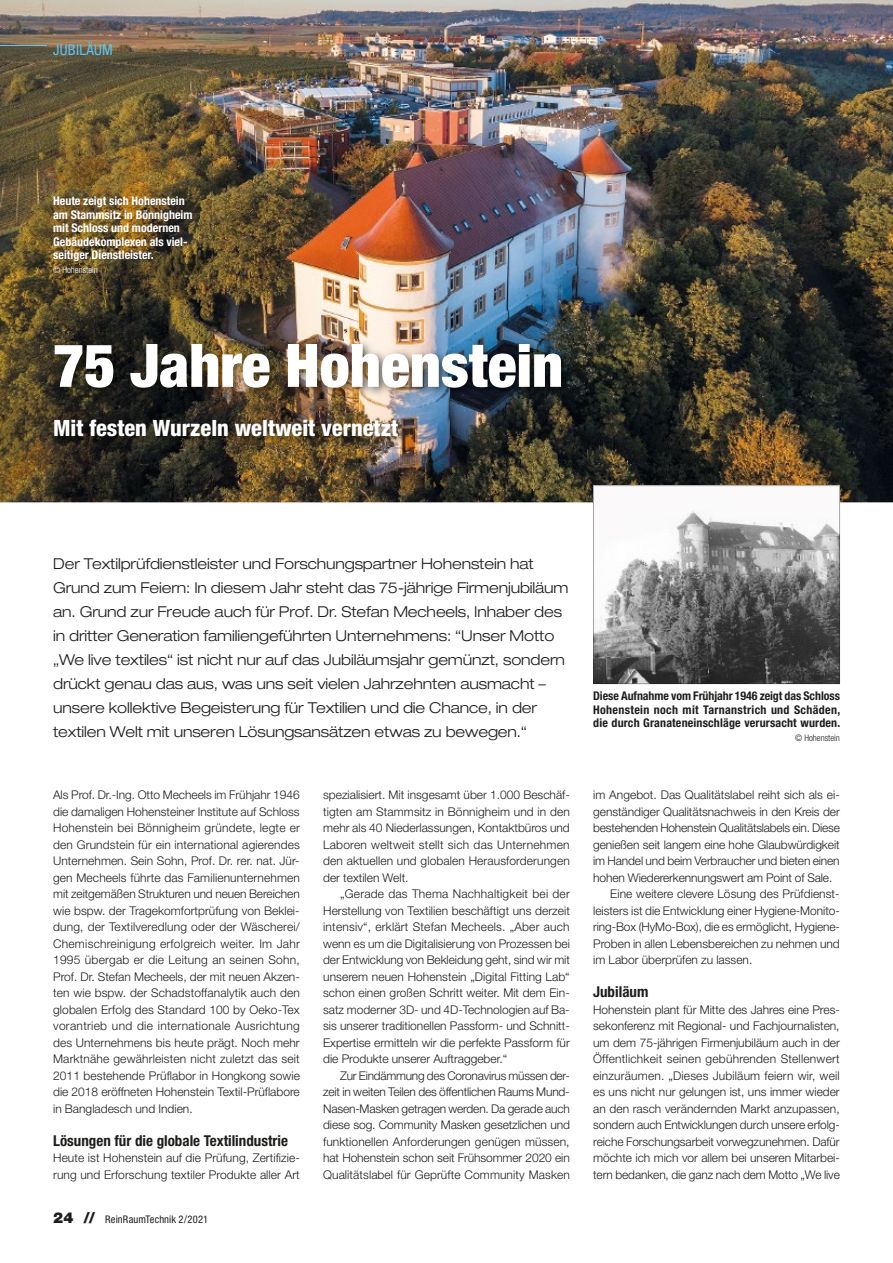
<style>
.page{position:relative;width:893px;height:1263px;background:#fff}
.page>*{position:absolute;margin:0;border:0;box-sizing:border-box;transform-origin:0 0}
.t1{font:900 condensed 60px "Helvetica Neue LT Std";color:#fff}
.t2{font:800 condensed 22.5px "Helvetica Neue LT Std";color:#fff}
.t3{font:300 expanded 15px/24px "Helvetica Neue LT Std";letter-spacing:-.005em;color:#1d1d1b}
.t4{font:700 condensed 15px "Helvetica Neue LT Std";color:#1d1d1b}
.t5{font:condensed 15px "Helvetica Neue LT Std";letter-spacing:.02em;color:#5bc5f2}
.t6{font:300 12px/16.5px "Helvetica Neue LT Std";color:#1d1d1b;text-align:justify}
.t7{font:700 condensed 12px/13.5px "Helvetica Neue LT Std";letter-spacing:.015em;color:#1d1d1b;text-align:justify}
.t8{font:700 condensed 12px/13.5px "Helvetica Neue LT Std";color:#fff}
.t9{font:condensed 10.5px "Helvetica Neue LT Std";letter-spacing:.01em;color:#1d1d1b}
.t10{font:300 condensed 9px "Helvetica Neue LT Std";color:#1d1d1b}
.t11{font:300 condensed 9px "Helvetica Neue LT Std";color:#fff}
.s1{font-weight:900;font-stretch:normal;font-size:15px}
</style>
<div class="page">
<img style="left:0;top:0;width:893px;height:502px">
<img style="left:50px;top:339px;width:522px;height:108px">
<svg style="left:593px;top:486px;width:247px;height:198px"></svg>
<hr style="left:0;top:45px;width:47px;height:1px;background:#5bc5f2">
<p class="t5" style="left:53px;top:41px;width:61px">JUBILÄUM</p>
<p class="t8" style="left:53px;top:194px;width:141px">Heute zeigt sich Hohenstein am Stammsitz in Bönnigheim mit Schloss und modernen<br>Gebäudekomplexen als viel&shy;seitiger Dienstleister.</p>
<p class="t11" style="left:53px;top:264px;width:46px">© Hohenstein</p>
<h1 class="t1" style="left:53px;top:328px;width:511px">75 Jahre Hohenstein</h1>
<h2 class="t2" style="left:53px;top:414px;width:346px">Mit festen Wurzeln weltweit vernetzt</h2>
<p class="t3" style="left:53px;top:551px;width:517px">Der Textilprüfdienstleister und Forschungspartner Hohenstein hat Grund zum Feiern: In diesem Jahr steht das 75-jährige Firmenjubiläum an. Grund zur Freude auch für Prof. Dr. Stefan Mecheels, Inhaber des in dritter Generation familiengeführten Unternehmens: “Unser Motto „We live textiles“ ist nicht nur auf das Jubiläumsjahr gemünzt, sondern drückt genau das aus, was uns seit vielen Jahrzehnten ausmacht – unsere kollektive Begeisterung für Textilien und die Chance, in der textilen Welt mit unseren Lösungsansätzen etwas zu bewegen.“</p>
<p class="t6" style="left:53px;top:787px;width:248px">Als Prof. Dr.-Ing. Otto Mecheels im Frühjahr 1946 die damaligen Hohensteiner Institute auf Schloss Hohenstein bei Bönnigheim gründete, legte er den Grundstein für ein international agierendes Unternehmen. Sein Sohn, Prof. Dr. rer. nat. Jür&shy;gen Mecheels führte das Familienunternehmen mit zeitgemäßen Strukturen und neuen Bereichen wie bspw. der Tragekomfortprüfung von Beklei&shy;dung, der Textilveredlung oder der Wäscherei/ Chemischreinigung erfolgreich weiter. Im Jahr 1995 übergab er die Leitung an seinen Sohn, Prof. Dr. Stefan Mecheels, der mit neuen Akzen&shy;ten wie bspw. der Schadstoffanalytik auch den globalen Erfolg des Standard 100 by Oeko-Tex vorantrieb und die internationale Ausrichtung des Unternehmens bis heute prägt. Noch mehr Marktnähe gewährleisten nicht zuletzt das seit 2011 bestehende Prüflabor in Hongkong sowie die 2018 eröffneten Hohenstein Textil-Prüflabore in Bangladesch und Indien.</p>
<p class="t4" style="left:53px;top:1131px;width:236px">Lösungen für die globale Textilindustrie</p>
<p class="t6" style="left:53px;top:1150px;width:248px">Heute ist Hohenstein auf die Prüfung, Zertifizie&shy;rung und Erforschung textiler Produkte aller Art</p>
<p class="t9" style="left:53px;top:1213px;width:157px"><span class="s1">24 //</span> ReinRaumTechnik 2/2021</p>
<p class="t6" style="left:323px;top:787px;width:248px">spezialisiert. Mit insgesamt über 1.000 Beschäf&shy;tigten am Stammsitz in Bönnigheim und in den mehr als 40 Niederlassungen, Kontaktbüros und Laboren weltweit stellt sich das Unternehmen den aktuellen und globalen Herausforderungen der textilen Welt.</p>
<p class="t6" style="left:323px;top:886px;width:248px;text-indent:17px">„Gerade das Thema Nachhaltigkeit bei der Herstellung von Textilien beschäftigt uns derzeit intensiv“, erklärt Stefan Mecheels. „Aber auch wenn es um die Digitalisierung von Prozessen bei der Entwicklung von Bekleidung geht, sind wir mit unserem neuen Hohenstein „Digital Fitting Lab“ schon einen großen Schritt weiter. Mit dem Ein&shy;satz moderner 3D- und 4D-Technologien auf Ba&shy;sis unserer traditionellen Passform- und Schnitt-Expertise ermitteln wir die perfekte Passform für die Produkte unserer Auftraggeber.“</p>
<p class="t6" style="left:323px;top:1067px;width:248px;text-indent:17px">Zur Eindämmung des Coronavirus müssen der&shy;zeit in weiten Teilen des öffentlichen Raums Mund-Nasen-Masken getragen werden. Da gerade auch diese sog. Community Masken gesetzlichen und funktionellen Anforderungen genügen müssen, hat Hohenstein schon seit Frühsommer 2020 ein Qualitätslabel für Geprüfte Community Masken</p>
<p class="t7" style="left:593px;top:689px;width:249px">Diese Aufnahme vom Frühjahr 1946 zeigt das Schloss Hohenstein noch mit Tarnanstrich und Schäden, die durch Granateneinschläge verursacht wurden.</p>
<p class="t10" style="left:795px;top:732px;width:46px">© Hohenstein</p>
<p class="t6" style="left:593px;top:787px;width:248px">im Angebot. Das Qualitätslabel reiht sich als ei-</p>
<p class="t6" style="left:593px;top:803px;width:248px">genständiger Qualitätsnachweis in den Kreis der</p>
<p class="t6" style="left:593px;top:820px;width:248px">bestehenden Hohenstein Qualitätslabels ein. Diese</p>
<p class="t6" style="left:593px;top:836px;width:248px">genießen seit langem eine hohe Glaubwürdigkeit</p>
<p class="t6" style="left:593px;top:853px;width:248px">im Handel und beim Verbraucher und bieten einen</p>
<p class="t6" style="left:593px;top:869px;width:241px">hohen Wiedererkennungswert am Point of Sale.</p>
<p class="t6" style="left:610px;top:886px;width:231px">Eine weitere clevere Lösung des Prüfdienst-</p>
<p class="t6" style="left:593px;top:902px;width:248px">leisters ist die Entwicklung einer Hygiene-Monito-</p>
<p class="t6" style="left:593px;top:919px;width:248px">ring-Box (HyMo-Box), die es ermöglicht, Hygiene-</p>
<p class="t6" style="left:593px;top:935px;width:248px">Proben in allen Lebensbereichen zu nehmen und</p>
<p class="t6" style="left:593px;top:952px;width:161px">im Labor überprüfen zu lassen.</p>
<p class="t4" style="left:593px;top:983px;width:57px">Jubiläum</p>
<p class="t6" style="left:593px;top:1001px;width:248px">Hohenstein plant für Mitte des Jahres eine Pres&shy;sekonferenz mit Regional- und Fachjournalisten, um dem 75-jährigen Firmenjubiläum auch in der Öffentlichkeit seinen gebührenden Stellenwert einzuräumen. „Dieses Jubiläum feiern wir, weil es uns nicht nur gelungen ist, uns immer wieder an den rasch verändernden Markt anzupassen, sondern auch Entwicklungen durch unsere erfolg&shy;reiche Forschungsarbeit vorwegzunehmen. Dafür möchte ich mich vor allem bei unseren Mitarbei&shy;tern bedanken, die ganz nach dem Motto „We live</p>
</div>
